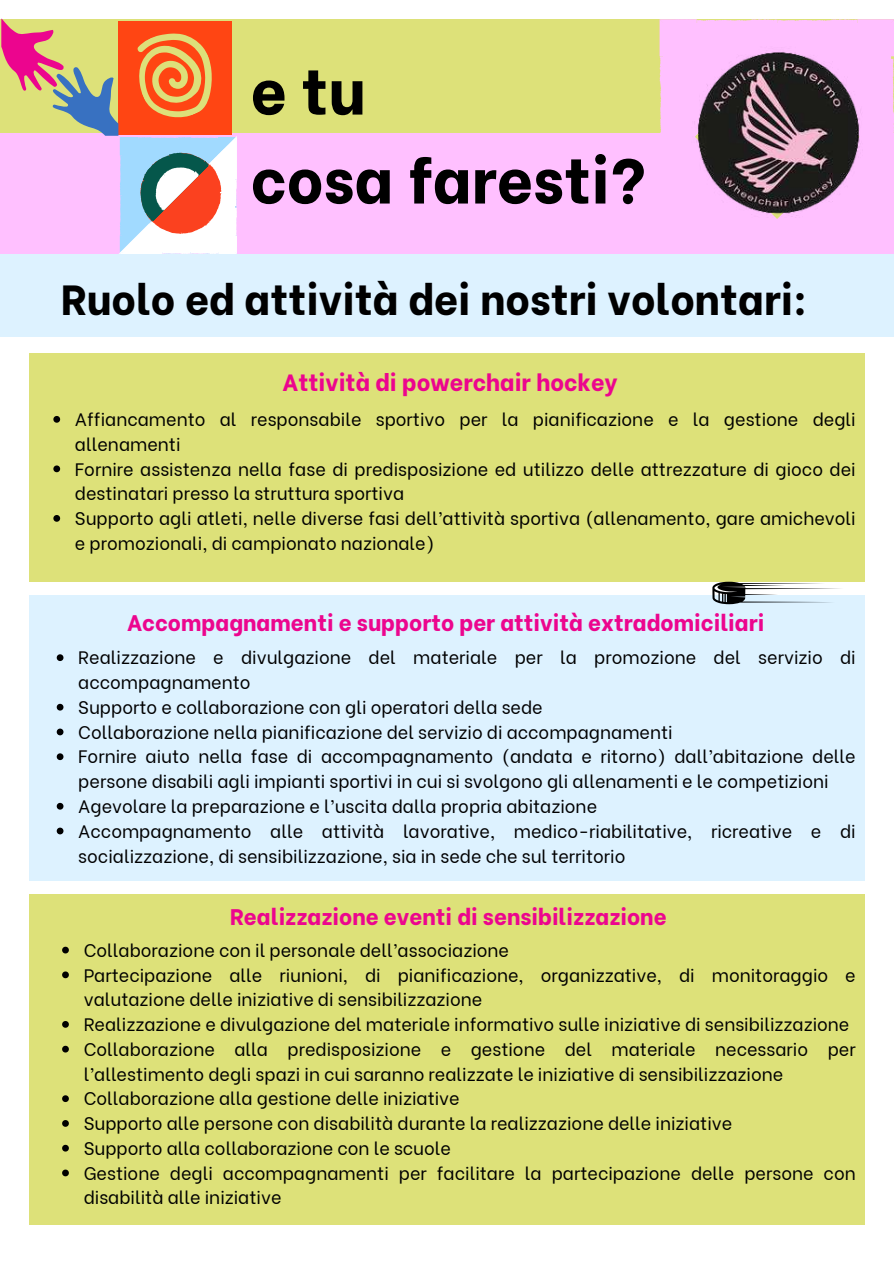
<style>
.page{position:relative;width:894px;height:1264px;background:#fff}
.page>*{position:absolute;margin:0;border:0;box-sizing:border-box;transform-origin:0 0}
.t1{font:800 63px "Be Vietnam";color:#000}
.t2{font:800 42px "Be Vietnam";color:#000}
.t3{font:800 23.55px "Be Vietnam";color:#ec058e}
.t4{font:800 22.5px "Be Vietnam";color:#ec058e}
.t5{font:18px/24.8px "Be Vietnam";color:#000}
</style>
<div class="page">
<div style="left:0;top:19px;width:893px;height:235px;background:#ffc0ff"></div>
<div style="left:0;top:19px;width:893px;height:114px;background:#dde179"></div>
<div style="left:659px;top:19px;width:234px;height:114px;background:#ffc0ff"></div>
<svg style="left:1px;top:19px;width:236px;height:235px"></svg>
<div style="left:0;top:254px;width:893px;height:83px;background:#ddf2ff"></div>
<div style="left:30px;top:353px;width:834px;height:228px;background:#dde179"></div>
<svg style="left:53px;top:416px;width:7px;height:7px"></svg>
<svg style="left:53px;top:465px;width:7px;height:7px"></svg>
<svg style="left:53px;top:515px;width:7px;height:7px"></svg>
<div style="left:30px;top:595px;width:834px;height:285px;background:#ddf2ff"></div>
<svg style="left:57px;top:654px;width:6px;height:7px"></svg>
<svg style="left:57px;top:703px;width:6px;height:7px"></svg>
<svg style="left:57px;top:728px;width:6px;height:7px"></svg>
<svg style="left:57px;top:753px;width:6px;height:7px"></svg>
<svg style="left:57px;top:802px;width:6px;height:7px"></svg>
<svg style="left:57px;top:827px;width:6px;height:7px"></svg>
<div style="left:30px;top:894px;width:834px;height:330px;background:#dde179"></div>
<svg style="left:62px;top:946px;width:7px;height:7px"></svg>
<svg style="left:62px;top:971px;width:7px;height:7px"></svg>
<svg style="left:62px;top:1021px;width:7px;height:6px"></svg>
<svg style="left:62px;top:1045px;width:7px;height:7px"></svg>
<svg style="left:62px;top:1095px;width:7px;height:7px"></svg>
<svg style="left:62px;top:1120px;width:7px;height:6px"></svg>
<svg style="left:62px;top:1144px;width:7px;height:7px"></svg>
<svg style="left:62px;top:1169px;width:7px;height:7px"></svg>
<svg style="left:712px;top:581px;width:131px;height:23px"></svg>
<img style="left:684px;top:40px;width:188px;height:179px">
<h1 class="t1" style="left:250px;top:39px;width:116px">e tu</h1>
<h1 class="t1" style="left:250px;top:128px;width:397px">cosa faresti?</h1>
<h2 class="t2" style="left:61px;top:265px;width:747px">Ruolo ed attività dei nostri volontari:</h2>
<h3 class="t3" style="left:282px;top:363px;width:336px">Attività di powerchair hockey</h3>
<p class="t5" style="left:75px;top:405px;width:782px">Affiancamento al responsabile sportivo per la pianificazione e la gestione degli allenamenti<br>Fornire assistenza nella fase di predisposizione ed utilizzo delle attrezzature di gioco dei destinatari presso la struttura sportiva<br>Supporto agli atleti, nelle diverse fasi dell’attività sportiva (allenamento, gare amichevoli e promozionali, di campionato nazionale)</p>
<p class="t4" style="left:127px;top:604px;width:638px">Accompagnamenti e supporto per attività extradomiciliari</p>
<p class="t5" style="left:78px;top:643px;width:778px">Realizzazione e divulgazione del materiale per la promozione del servizio di accompagnamento<br>Supporto e collaborazione con gli operatori della sede<br>Collaborazione nella pianificazione del servizio di accompagnamenti<br>Fornire aiuto nella fase di accompagnamento (andata e ritorno) dall’abitazione delle persone disabili agli impianti sportivi in cui si svolgono gli allenamenti e le competizioni Agevolare la preparazione e l’uscita dalla propria abitazione<br>Accompagnamento alle attività lavorative, medico-riabilitative, ricreative e di socializzazione, di sensibilizzazione, sia in sede che sul territorio</p>
<p class="t4" style="left:230px;top:897px;width:438px">Realizzazione eventi di sensibilizzazione</p>
<p class="t5" style="left:84px;top:936px;width:773px">Collaborazione con il personale dell’associazione<br>Partecipazione alle riunioni, di pianificazione, organizzative, di monitoraggio e valutazione delle iniziative di sensibilizzazione<br>Realizzazione e divulgazione del materiale informativo sulle iniziative di sensibilizzazione Collaborazione alla predisposizione e gestione del materiale necessario per l’allestimento degli spazi in cui saranno realizzate le iniziative di sensibilizzazione Collaborazione alla gestione delle iniziative<br>Supporto alle persone con disabilità durante la realizzazione delle iniziative<br>Supporto alla collaborazione con le scuole<br>Gestione degli accompagnamenti per facilitare la partecipazione delle persone con disabilità alle iniziative</p>
</div>
